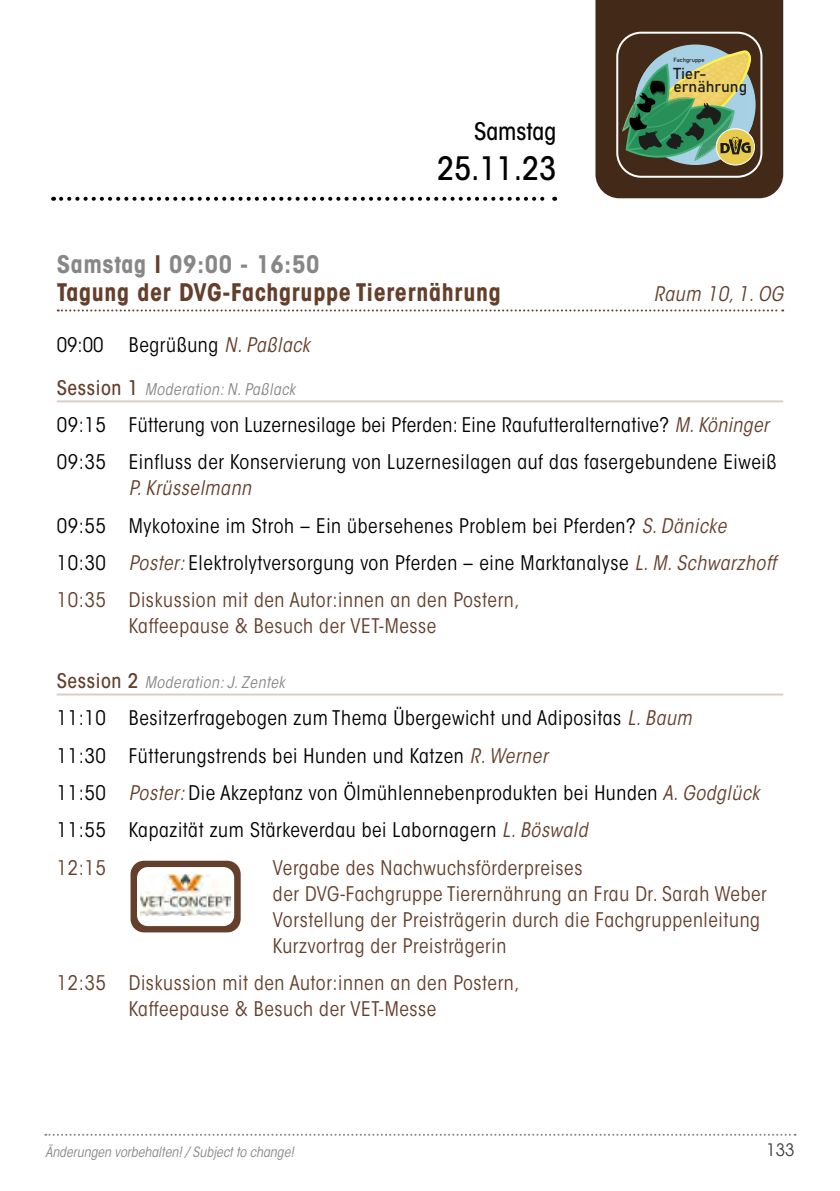
<style>
.page{position:relative;width:840px;height:1191px;background:#fff}
.page>*{position:absolute;margin:0;border:0;box-sizing:border-box;transform-origin:0 0}
.t1{font:500 condensed 32px "ITC Avant Garde Std";color:#000}
.t2{font:700 condensed 24px/28px "ITC Avant Garde Std";letter-spacing:.03em;color:#643f2b}
.t3{font:500 condensed 24px "ITC Avant Garde Std";color:#000}
.t4{font:condensed 20px/37.4px "ITC Avant Garde Std";letter-spacing:.03em;color:#000}
.t5{font:condensed 20px/26px "ITC Avant Garde Std";letter-spacing:.03em;color:#643f2b}
.t6{font:italic condensed 20px "ITC Avant Garde Std";letter-spacing:.03em;color:#643f2b}
.t7{font:17px "ITC Avant Garde Std";color:#3c3c3b}
.t8{font:italic condensed 16px "ITC Avant Garde Std";letter-spacing:.03em;color:#878787}
.t9{font:15.6px/13.6px "Bahnschrift";color:#1d1d1b}
.t10{font:italic condensed 14px "ITC Avant Garde Std";color:#878787}
.t11{font:5.8px "Bahnschrift";color:#1d1d1b}
.s1{color:#878787}
.s2{font-style:italic;color:#643f2b}
.s3{font-weight:500;font-style:normal;font-size:20px;color:#643f2b}
.s4{color:#643f2b}
</style>
<div class="page">
<svg style="left:45px;top:1133px;width:750px;height:2px"></svg>
<svg style="left:61px;top:197px;width:494px;height:4px"></svg>
<svg style="left:595px;top:0;width:187px;height:198px;background:#5c5a3e"></svg>
<img style="left:649px;top:81px;width:15px;height:18px">
<div style="left:616px;top:32px;width:146px;height:146px;border:2px solid #fff;border-radius:24px"></div>
<svg style="left:58px;top:309px;width:724px;height:2px"></svg>
<hr style="left:57px;top:400px;width:725px;height:2px;background:#dacfc8">
<hr style="left:57px;top:693px;width:725px;height:2px;background:#dacfc8">
<div style="left:130px;top:860px;width:110px;height:72px;background:#643f2b;border-radius:13px"></div>
<div style="left:137px;top:867px;width:97px;height:59px;background:#fff;border-radius:11px"></div>
<img style="left:141px;top:874px;width:89px;height:41px">
<p class="t3" style="left:474px;top:116px;width:84px">Samstag</p>
<h1 class="t1" style="left:437px;top:148px;width:121px">25.11.23</h1>
<p class="t2" style="left:57px;top:250px;width:445px"><span class="s1">Samstag</span> l <span class="s1">09:00 - 16:50<br></span>Tagung der DVG-Fachgruppe Tierernährung</p>
<p class="t11" style="left:673px;top:57px;width:33px">Fachgruppe</p>
<p class="t9" style="left:673px;top:66px;width:75px">Tier&shy;ernährung</p>
<p class="t6" style="left:653px;top:282px;width:131px">Raum 10, 1. OG</p>
<p class="t4" style="left:57px;top:326px;width:48px">09:00</p>
<p class="t4" style="left:129px;top:326px;width:182px">Begrüßung <span class="s2">N. Paßlack</span></p>
<p class="t8" style="left:57px;top:379px;width:240px"><span class="s3">Session 1</span> Moderation: N. Paßlack</p>
<p class="t4" style="left:57px;top:406px;width:720px">09:15 Fütterung von Luzernesilage bei Pferden: Eine Raufutteralternative? <span class="s2">M. Köninger<br></span>09:35 Einfluss der Konservierung von Luzernesilagen auf das fasergebundene Eiweiß</p>
<p class="t4" style="left:57px;top:469px;width:720px;text-indent:72px"><span class="s2">P. Krüsselmann<br></span>09:55 Mykotoxine im Stroh – Ein übersehenes Problem bei Pferden? <span class="s2">S. Dänicke </span>10:30 <span class="s2">Poster:</span> Elektrolytversorgung von Pferden – eine Marktanalyse <span class="s2">L. M. Schwarzhoff </span><span class="s4">10:35 Diskussion mit den Autor:innen an den Postern,</span></p>
<p class="t5" style="left:129px;top:613px;width:309px">Kaffeepause &amp; Besuch der VET-Messe</p>
<p class="t8" style="left:57px;top:672px;width:229px"><span class="s3">Session 2</span> Moderation: J. Zentek</p>
<p class="t4" style="left:57px;top:699px;width:703px">11:10 Besitzerfragebogen zum Thema Übergewicht und Adipositas <span class="s2">L. Baum<br></span>11:30 Fütterungstrends bei Hunden und Katzen <span class="s2">R. Werner<br></span>11:50 <span class="s2">Poster:</span> Die Akzeptanz von Ölmühlennebenprodukten bei Hunden <span class="s2">A. Godglück </span>11:55 Kapazität zum Stärkeverdau bei Labornagern <span class="s2">L. Böswald<br></span><span class="s4">12:15</span></p>
<p class="t5" style="left:273px;top:854px;width:495px">Vergabe des Nachwuchsförderpreises<br>der DVG-Fachgruppe Tierernährung an Frau Dr. Sarah Weber Vorstellung der Preisträgerin durch die Fachgruppenleitung Kurzvortrag der Preisträgerin</p>
<p class="t5" style="left:57px;top:969px;width:464px;text-align:center">12:35 Diskussion mit den Autor:innen an den Postern,<br>Kaffeepause &amp; Besuch der VET-Messe</p>
<p class="t10" style="left:45px;top:1143px;width:250px">Änderungen vorbehalten! / Subject to change!</p>
<p class="t7" style="left:765px;top:1139px;width:30px">133</p>
</div>
